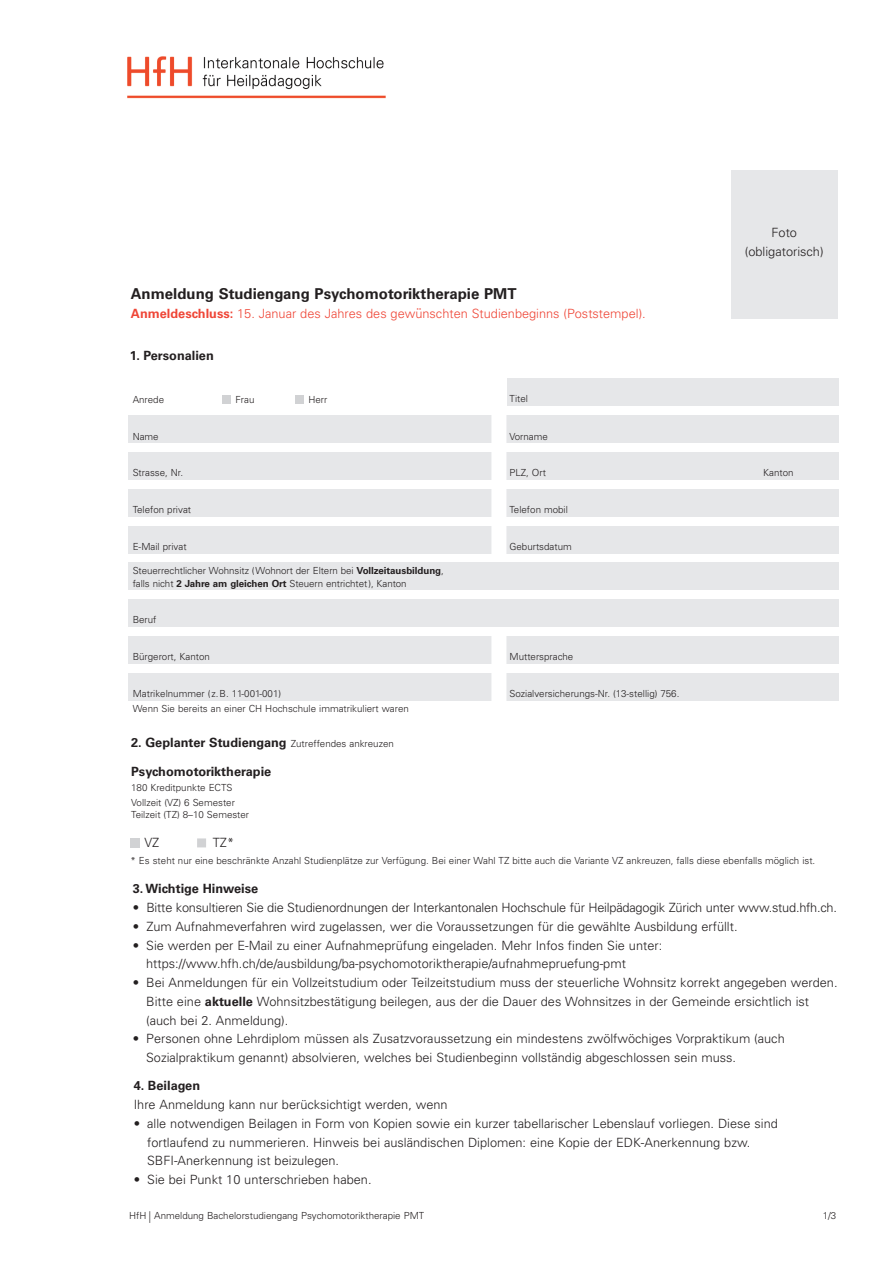
<style>
.page{position:relative;width:893px;height:1263px;background:#fff}
.page>*{position:absolute;margin:0;border:0;box-sizing:border-box;transform-origin:0 0}
.t1{font:700 15px "Univers";color:#231f20}
.t2{font:300 12.75px/18.8px "Univers";color:#231f20}
.t3{font:700 12.75px "Univers";color:#231f20}
.t4{font:300 12.75px "Univers";color:#ef4637}
.t5{font:12.75px "Menlo";color:#ef4637}
.t6{font:300 9.75px/12.8px "Univers";color:#231f20}
.s1{font-weight:700}
.s2{font-weight:300;font-size:9.75px}
.s3{font-size:11.7px}
</style>
<div class="page">
<div style="left:222px;top:395px;width:9px;height:8px;background:#d1d2d4"></div>
<div style="left:295px;top:395px;width:9px;height:8px;background:#d1d2d4"></div>
<div style="left:131px;top:838px;width:9px;height:9px;background:#d1d2d4"></div>
<div style="left:197px;top:838px;width:9px;height:9px;background:#d1d2d4"></div>
<img style="left:127px;top:56px;width:259px;height:43px">
<div style="left:731px;top:170px;width:106px;height:149px;background:#e6e7e9"></div>
<div style="left:129px;top:415px;width:710px;height:28px;background:#e6e7e9"></div>
<div style="left:129px;top:452px;width:710px;height:28px;background:#e6e7e9"></div>
<div style="left:129px;top:489px;width:710px;height:28px;background:#e6e7e9"></div>
<div style="left:129px;top:526px;width:710px;height:27px;background:#e6e7e9"></div>
<div style="left:129px;top:563px;width:710px;height:27px;background:#e6e7e9"></div>
<div style="left:129px;top:599px;width:710px;height:28px;background:#e6e7e9"></div>
<div style="left:129px;top:636px;width:710px;height:28px;background:#e6e7e9"></div>
<div style="left:129px;top:673px;width:710px;height:27px;background:#e6e7e9"></div>
<div style="left:491px;top:631px;width:15px;height:75px;background:#fff"></div>
<div style="left:491px;top:363px;width:15px;height:195px;background:#fff"></div>
<div style="left:507px;top:379px;width:332px;height:27px;background:#e6e7e9"></div>
<p class="t2" style="left:745px;top:224px;width:80px;text-align:center">Foto (obligatorisch)</p>
<h1 class="t1" style="left:131px;top:288px;width:387px">Anmeldung Studiengang Psychomotoriktherapie PMT</h1>
<h2 class="t4" style="left:131px;top:309px;width:516px"><span class="s1">Anmeldeschluss:</span> 15. Januar des Jahres des gewunschten Studienbeginns (Poststempel).</h2>
<h3 class="t3" style="left:130px;top:350px;width:85px">1. Personalien</h3>
<p class="t6" style="left:133px;top:394px;width:33px">Anrede</p>
<p class="t6" style="left:236px;top:394px;width:20px">Frau</p>
<p class="t6" style="left:308px;top:394px;width:20px">Herr</p>
<p class="t6" style="left:133px;top:431px;width:28px">Name</p>
<p class="t6" style="left:509px;top:431px;width:40px">Vorname</p>
<p class="t6" style="left:133px;top:467px;width:52px">Strasse, Nr.</p>
<p class="t6" style="left:509px;top:467px;width:38px">PLZ, Ort</p>
<p class="t6" style="left:763px;top:467px;width:32px">Kanton</p>
<p class="t6" style="left:133px;top:504px;width:60px">Telefon privat</p>
<p class="t6" style="left:509px;top:504px;width:60px">Telefon mobil</p>
<p class="t6" style="left:133px;top:541px;width:55px">E-Mail privat</p>
<p class="t6" style="left:509px;top:541px;width:64px">Geburtsdatum</p>
<p class="t6" style="left:133px;top:565px;width:313px">Steuerrechtlicher Wohnsitz (Wohnort der Eltern bei <span class="s1">Vollzeitausbildung</span>, falls nicht <span class="s1">2 Jahre am gleichen Ort</span> Steuern entrichtet), Kanton</p>
<p class="t6" style="left:133px;top:614px;width:25px">Beruf</p>
<p class="t6" style="left:133px;top:651px;width:79px">Bürgerort, Kanton</p>
<p class="t6" style="left:509px;top:651px;width:65px">Muttersprache</p>
<p class="t6" style="left:133px;top:688px;width:150px">Matrikelnummer (z.B. 11-001-001)</p>
<p class="t6" style="left:509px;top:688px;width:171px">Sozialversicherungs-Nr. (13-stellig) 756.</p>
<p class="t6" style="left:133px;top:703px;width:278px">Wenn Sie bereits an einer CH Hochschule immatrikuliert waren</p>
<p class="t5" style="left:415px;top:306px;width:9px">̈</p>
<p class="t6" style="left:510px;top:392px;width:20px">Titel</p>
<h1 class="t3" style="left:131px;top:738px;width:264px">2. Geplanter Studiengang <span class="s2">Zutreffendes ankreuzen</span></h1>
<h2 class="t3" style="left:131px;top:766px;width:142px">Psychomotoriktherapie</h2>
<h2 class="t6" style="left:131px;top:780px;width:105px;line-height:15px">180 Kreditpunkte ECTS<br>Vollzeit (VZ) 6 Semester</h2>
<h2 class="t6" style="left:131px;top:809px;width:120px">Teilzeit (TZ) 8–10 Semester</h2>
<p class="t2" style="left:144px;top:834px;width:16px">VZ</p>
<p class="t2" style="left:213px;top:834px;width:23px">TZ*</p>
<p class="t6" style="left:131px;top:855px;width:686px">* Es steht nur eine beschränkte Anzahl Studienplätze zur Verfügung. Bei einer Wahl TZ bitte auch die Variante VZ ankreuzen, falls diese ebenfalls möglich ist.</p>
<h1 class="t3" style="left:133px;top:884px;width:127px">3. Wichtige Hinweise</h1>
<p class="t2" style="left:133px;top:899px;width:706px">• Bitte konsultieren Sie die Studienordnungen der Interkantonalen Hochschule für Heilpädagogik Zürich unter www.stud.hfh.ch.</p>
<p class="t2" style="left:133px;top:918px;width:606px">• Zum Aufnahmeverfahren wird zugelassen, wer die Voraussetzun gen für die gewählte Ausbildung erfüllt.</p>
<p class="t2" style="left:146px;top:937px;width:518px;text-indent:-13px">• Sie werden per E-Mail zu einer Aufnahmeprüfung eingeladen. Mehr Infos finden Sie unter: https://www.hfh.ch/de/ausbildung/ba-psychomotoriktherapie/aufnahmepruefung-pmt</p>
<p class="t2" style="left:146px;top:974px;width:693px;text-indent:-13px">• Bei Anmeldungen für ein Vollzeitstudium oder Teilzeitstudium muss der steuerliche Wohnsitz korrekt angegeben werden.<br>Bitte eine <span class="s1">aktuelle</span> Wohnsitzbestätigung beilegen, aus der die Dauer des Wohnsitzes in der Gemeinde ersichtlich ist (auch bei 2. Anmeldung).</p>
<p class="t2" style="left:146px;top:1030px;width:640px;text-indent:-13px">• Personen ohne Lehrdiplom müssen als Zusatzvoraussetzung ein mindestens zwölfwöchiges Vorpraktikum (auch<br>Sozialpraktikum genannt) absolvieren, welches bei Studienbeginn vollständig abgeschlossen sein muss.</p>
<h1 class="t3" style="left:134px;top:1081px;width:68px">4. Beilagen</h1>
<p class="t2" style="left:134px;top:1096px;width:315px">Ihre Anmeldung kann nur berücksichtigt werden, wenn</p>
<p class="t2" style="left:147px;top:1115px;width:632px;text-indent:-13px">• alle notwendigen Beilagen in Form von Kopien sowie ein kurzer tabellarischer Lebenslauf vorliegen. Diese sind fortlaufend zu nummerieren. Hinweis bei ausländischen Diplomen: eine Kopie der EDK-Anerkennung bzw.<br>SBFI-Anerkennung ist beizulegen.</p>
<p class="t2" style="left:134px;top:1171px;width:239px">• Sie bei Punkt 10 unterschrieben haben.</p>
<p class="t6" style="left:129px;top:1210px;width:297px">HfH <span class="s3">|</span> Anmeldung Bachelorstudiengang Psychomotoriktherapie PMT</p>
<p class="t6" style="left:823px;top:1210px;width:15px">1/3</p>
</div>
